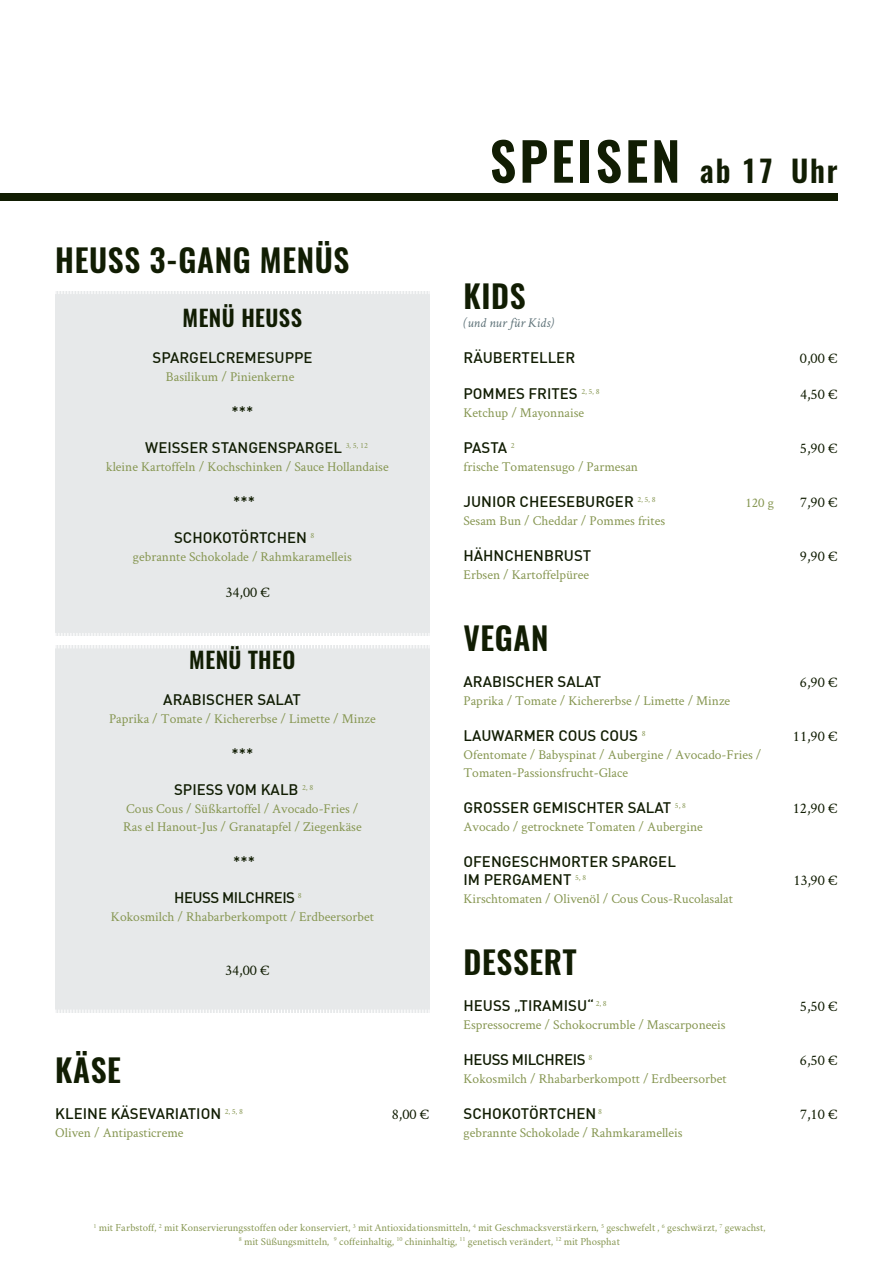
<style>
.page{position:relative;width:893px;height:1263px;background:#fff}
.page>*{position:absolute;margin:0;border:0;box-sizing:border-box;transform-origin:0 0}
.t1{font:600 52.5px "Oswald";letter-spacing:.06em;color:#111d03}
.t2{font:600 31.5px "Oswald";letter-spacing:.02em;color:#111d03}
.t3{font:600 22.5px "Oswald";letter-spacing:.02em;color:#111d03}
.t4{font:500 15px/18px "DIN";color:#111d03}
.t5{font:15px "Crimson Text";color:#111d03}
.t6{font:500 15px "DIN";letter-spacing:-.025em;color:#111d03}
.t7{font:500 15px "DIN";letter-spacing:-.03em;color:#111d03}
.t8{font:13.5px/18px "Crimson Text";color:#869651}
.t9{font:italic 13.5px "Crimson Text";color:#5e7278}
.t10{font:10.5px/13.5px "Crimson";color:#869651;text-align:center}
.s1{font-size:30px}
</style>
<div class="page">
<div style="left:0;top:193px;width:838px;height:7px;background:#111d03"></div>
<div style="left:55px;top:291px;width:374px;height:345px;background:#e7e9ea"></div>
<svg style="left:55px;top:291px;width:374px;height:3px"></svg>
<div style="left:55px;top:645px;width:374px;height:367px;background:#e7e9ea"></div>
<svg style="left:55px;top:633px;width:374px;height:15px"></svg>
<svg style="left:55px;top:1010px;width:374px;height:3px"></svg>
<h2 class="t2" style="left:55px;top:238px;width:296px">HEUSS 3-GANG MENÜS</h2>
<h3 class="t3" style="left:183px;top:302px;width:121px">MENÜ HEUSS</h3>
<p class="t4" style="left:153px;top:348px;width:162px">SPARGELCREMESUPPE</p>
<p class="t8" style="left:166px;top:367px;width:130px">Basilikum / Pinienkerne</p>
<p class="t4" style="left:231px;top:402px;width:23px">***</p>
<p class="t4" style="left:145px;top:438px;width:224px">WEISSER STANGENSPARGEL <sup>3,</sup> <sup>5,</sup> <sup>12</sup></p>
<p class="t8" style="left:106px;top:457px;width:284px">kleine Kartoffeln / Kochschinken / Sauce Hollandaise</p>
<p class="t4" style="left:233px;top:492px;width:23px">***</p>
<p class="t4" style="left:174px;top:528px;width:142px">SCHOKOTÖRTCHEN <sup>8</sup></p>
<p class="t8" style="left:133px;top:547px;width:221px">gebrannte Schokolade / Rahmkaramelleis</p>
<p class="t5" style="left:225px;top:582px;width:46px">34,00 €</p>
<h3 class="t3" style="left:189px;top:644px;width:108px">MENÜ THEO</h3>
<p class="t4" style="left:163px;top:690px;width:139px">ARABISCHER SALAT</p>
<p class="t8" style="left:109px;top:709px;width:268px">Paprika / Tomate / Kichererbse / Limette / Minze</p>
<p class="t4" style="left:231px;top:744px;width:23px">***</p>
<p class="t4" style="left:174px;top:780px;width:141px">SPIESS VOM KALB <sup>2,</sup> <sup>8</sup></p>
<p class="t8" style="left:123px;top:799px;width:240px">Cous Cous / Süßkartoffel / Avocado-Fries /<br>Ras el Hanout-Jus / Granatapfel / Ziegenkäse</p>
<p class="t4" style="left:233px;top:852px;width:23px">***</p>
<p class="t7" style="left:174px;top:888px;width:129px">HEUSS MILCHREIS <sup>8</sup></p>
<p class="t8" style="left:111px;top:907px;width:264px">Kokosmilch / Rhabarberkompott / Erdbeersorbet</p>
<p class="t5" style="left:225px;top:960px;width:46px">34,00 €</p>
<h2 class="t2" style="left:55px;top:1048px;width:67px">KÄSE</h2>
<p class="t4" style="left:55px;top:1104px;width:189px">KLEINE KÄSEVARIATION <sup>2,</sup> <sup>5,</sup> <sup>8</sup></p>
<p class="t5" style="left:392px;top:1104px;width:39px">8,00 €</p>
<p class="t8" style="left:55px;top:1123px;width:130px">Oliven / Antipasticreme</p>
<h1 class="t1" style="left:490px;top:125px;width:349px">SPEISEN <span class="s1">ab 17 Uhr</span></h1>
<h2 class="t2" style="left:463px;top:274px;width:64px">KIDS</h2>
<p class="t9" style="left:463px;top:315px;width:92px">(und nur für Kids)</p>
<p class="t4" style="left:463px;top:348px;width:113px">RÄUBERTELLER</p>
<p class="t5" style="left:800px;top:348px;width:39px">0,00 €</p>
<p class="t4" style="left:463px;top:384px;width:138px">POMMES FRITES <sup>2,</sup> <sup>5,</sup> <sup>8</sup></p>
<p class="t5" style="left:800px;top:384px;width:39px">4,50 €</p>
<p class="t8" style="left:463px;top:403px;width:122px">Ketchup / Mayonnaise</p>
<p class="t4" style="left:463px;top:438px;width:53px">PASTA <sup>2</sup></p>
<p class="t5" style="left:800px;top:438px;width:39px">5,90 €</p>
<p class="t8" style="left:463px;top:457px;width:176px">frische Tomatensugo / Parmesan</p>
<p class="t4" style="left:463px;top:492px;width:194px">JUNIOR CHEESEBURGER <sup>2,</sup> <sup>5,</sup> <sup>8</sup></p>
<p class="t8" style="left:745px;top:493px;width:30px">120 g</p>
<p class="t5" style="left:800px;top:492px;width:39px">7,90 €</p>
<p class="t8" style="left:463px;top:511px;width:203px">Sesam Bun / Cheddar / Pommes frites</p>
<p class="t4" style="left:463px;top:546px;width:129px">HÄHNCHENBRUST</p>
<p class="t5" style="left:800px;top:546px;width:39px">9,90 €</p>
<p class="t8" style="left:463px;top:565px;width:127px">Erbsen / Kartoffelpüree</p>
<h2 class="t2" style="left:463px;top:616px;width:87px">VEGAN</h2>
<p class="t4" style="left:463px;top:672px;width:139px">ARABISCHER SALAT</p>
<p class="t5" style="left:800px;top:672px;width:39px">6,90 €</p>
<p class="t8" style="left:463px;top:691px;width:268px">Paprika / Tomate / Kichererbse / Limette / Minze</p>
<p class="t4" style="left:463px;top:726px;width:184px">LAUWARMER COUS COUS <sup>8</sup></p>
<p class="t5" style="left:793px;top:726px;width:46px">11,90 €</p>
<p class="t8" style="left:463px;top:745px;width:299px">Ofentomate / Babyspinat / Aubergine / Avocado-Fries /<br>Tomaten-Passionsfrucht-Glace</p>
<p class="t4" style="left:463px;top:798px;width:224px">GROSSER GEMISCHTER SALAT <sup>5,</sup> <sup>8</sup></p>
<p class="t5" style="left:793px;top:798px;width:46px">12,90 €</p>
<p class="t8" style="left:463px;top:817px;width:241px">Avocado / getrocknete Tomaten / Aubergine</p>
<p class="t4" style="left:463px;top:852px;width:214px">OFENGESCHMORTER SPARGEL<br>IM PERGAMENT <sup>5,</sup> <sup>8</sup></p>
<p class="t5" style="left:793px;top:870px;width:46px">13,90 €</p>
<p class="t8" style="left:463px;top:889px;width:271px">Kirschtomaten / Olivenöl / Cous Cous-Rucolasalat</p>
<h2 class="t2" style="left:463px;top:940px;width:115px">DESSERT</h2>
<p class="t4" style="left:463px;top:996px;width:145px">HEUSS „TIRAMISU“ <sup>2,</sup> <sup>8</sup></p>
<p class="t5" style="left:800px;top:996px;width:39px">5,50 €</p>
<p class="t8" style="left:463px;top:1015px;width:263px">Espressocreme / Schokocrumble / Mascarponeeis</p>
<p class="t6" style="left:463px;top:1050px;width:130px">HEUSS MILCHREIS <sup>8</sup></p>
<p class="t5" style="left:800px;top:1050px;width:39px">6,50 €</p>
<p class="t8" style="left:463px;top:1069px;width:264px">Kokosmilch / Rhabarberkompott / Erdbeersorbet</p>
<p class="t4" style="left:463px;top:1104px;width:140px">SCHOKOTÖRTCHEN <sup>8</sup></p>
<p class="t5" style="left:800px;top:1104px;width:39px">7,10 €</p>
<p class="t8" style="left:463px;top:1123px;width:221px">gebrannte Schokolade / Rahmkaramelleis</p>
<p class="t10" style="left:93px;top:1220px;width:674px"><sup>1</sup> mit Farbstoff, <sup>2</sup> mit Konservierungsstoffen oder konserviert, <sup>3</sup> mit Antioxidationsmitteln, <sup>4</sup> mit Geschmacksverstärkern, <sup>5</sup> geschwefelt , <sup>6</sup> geschwärzt, <sup>7</sup> gewachst,<br><sup>8</sup> mit Süßungsmitteln, <sup>9</sup> coffeinhaltig, <sup>10</sup> chininhaltig, <sup>11</sup> genetisch verändert, <sup>12</sup> mit Phosphat</p>
</div>
